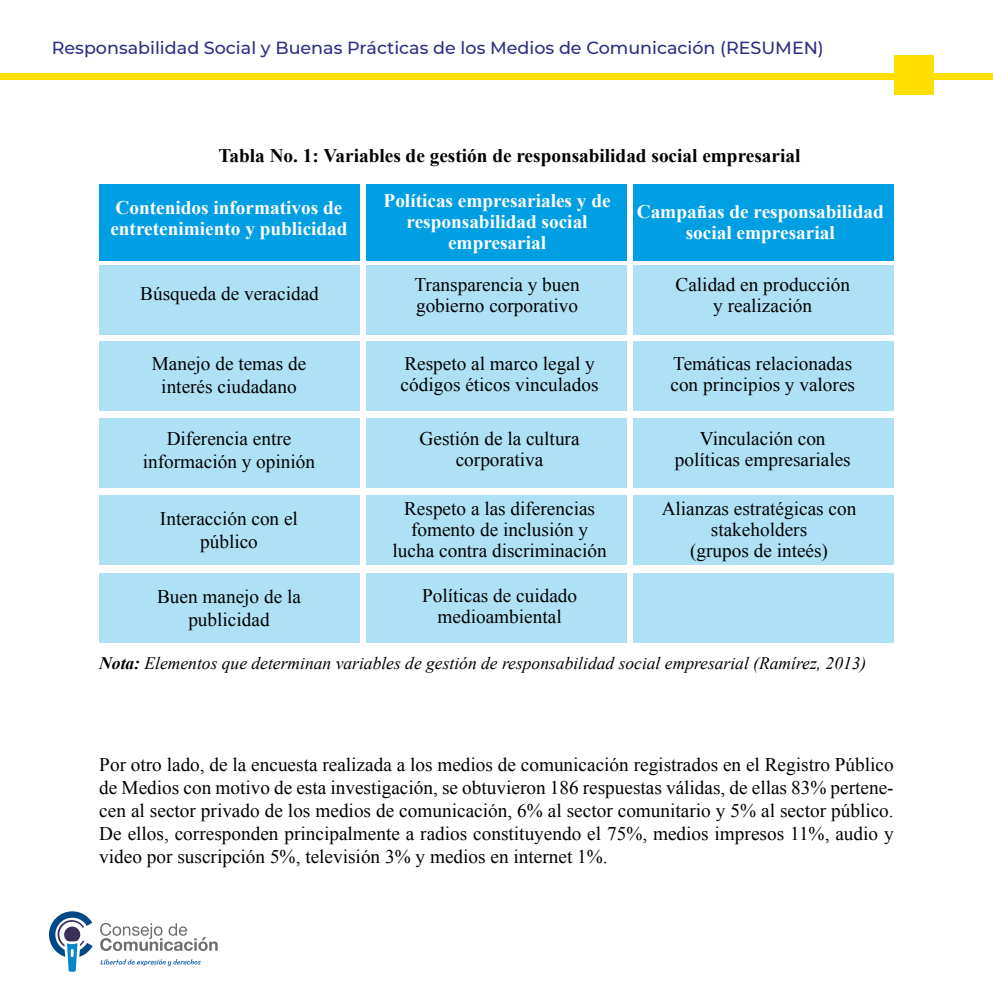
<style>
.page{position:relative;width:993px;height:993px;background:#fff}
.page>*{position:absolute;margin:0;border:0;box-sizing:border-box;transform-origin:0 0}
.t1{font:19.25px/21px "Times New Roman";color:#000;text-align:center}
.t2{font:700 19.25px/21px "Times New Roman";color:#fff;text-align:center}
.t3{font:700 19.25px "Times New Roman";color:#000}
.t4{font:italic 17.5px "Times New Roman";color:#000}
.t5{font:500 17.5px "Montserrat";color:#2d2e83}
.s1{font-weight:700}
</style>
<div class="page">
<div style="left:0;top:73px;width:992px;height:6px;background:#ffde00"></div>
<svg style="left:49px;top:911px;width:44px;height:60px"></svg>
<svg style="left:100px;top:923px;width:117px;height:27px"></svg>
<svg style="left:100px;top:959px;width:101px;height:6px"></svg>
<div style="left:894px;top:55px;width:39px;height:39px;background:#ffde00"></div>
<div style="left:99px;top:184px;width:261px;height:76px;background:#009fe3"></div>
<div style="left:99px;top:265px;width:261px;height:70px;background:#aee0f6"></div>
<div style="left:99px;top:341px;width:261px;height:69px;background:#aee0f6"></div>
<div style="left:99px;top:418px;width:261px;height:69px;background:#aee0f6"></div>
<div style="left:99px;top:495px;width:261px;height:69px;background:#aee0f6"></div>
<div style="left:99px;top:573px;width:261px;height:69px;background:#aee0f6"></div>
<div style="left:366px;top:184px;width:260px;height:76px;background:#009fe3"></div>
<div style="left:366px;top:265px;width:260px;height:70px;background:#aee0f6"></div>
<div style="left:366px;top:341px;width:260px;height:69px;background:#aee0f6"></div>
<div style="left:366px;top:418px;width:260px;height:69px;background:#aee0f6"></div>
<div style="left:366px;top:495px;width:260px;height:69px;background:#aee0f6"></div>
<div style="left:366px;top:573px;width:260px;height:69px;background:#aee0f6"></div>
<div style="left:633px;top:184px;width:260px;height:76px;background:#009fe3"></div>
<div style="left:633px;top:265px;width:260px;height:70px;background:#aee0f6"></div>
<div style="left:633px;top:341px;width:260px;height:69px;background:#aee0f6"></div>
<div style="left:633px;top:418px;width:260px;height:69px;background:#aee0f6"></div>
<div style="left:633px;top:495px;width:260px;height:69px;background:#aee0f6"></div>
<div style="left:633px;top:573px;width:260px;height:69px;background:#aee0f6"></div>
<p class="t5" style="left:52px;top:35px;width:773px">Responsabilidad Social y Buenas Prácticas de los Medios de Comunicación (RESUMEN)</p>
<p class="t3" style="left:218px;top:142px;width:583px">Tabla No. 1: Variables de gestión de responsabilidad social empresarial</p>
<p class="t2" style="left:110px;top:197px;width:239px;text-align:left">Contenidos informativos de entretenimiento y publicidad</p>
<p class="t2" style="left:383px;top:189px;width:228px">Políticas empresariales y de responsabilidad social empresarial</p>
<p class="t2" style="left:636px;top:200px;width:248px">Campañas de responsabilidad social empresarial</p>
<p class="t1" style="left:140px;top:283px;width:180px">Búsqueda de veracidad</p>
<p class="t1" style="left:414px;top:274px;width:167px;text-align:left">Transparencia y buen gobierno corporativo</p>
<p class="t1" style="left:400px;top:352px;width:199px;text-align:left">Respeto al marco legal y códigos éticos vinculados</p>
<p class="t1" style="left:419px;top:428px;width:161px">Gestión de la cultura corporativa</p>
<p class="t1" style="left:392px;top:497px;width:215px">Respeto a las diferencias fomento de inclusión y lucha contra discriminación</p>
<p class="t1" style="left:422px;top:584px;width:157px">Políticas de cuidado medioambiental</p>
<p class="t1" style="left:675px;top:274px;width:176px">Calidad en producción y realización</p>
<p class="t1" style="left:670px;top:352px;width:186px;text-align:left">Temáticas relacionadas con principios y valores</p>
<p class="t1" style="left:674px;top:428px;width:177px">Vinculación con políticas empresariales</p>
<p class="t1" style="left:661px;top:497px;width:196px">Alianzas estratégicas con stakeholders<br>(grupos de inteés)</p>
<p class="t1" style="left:152px;top:351px;width:156px;line-height:23.1px">Manejo de temas de interés ciudadano</p>
<p class="t1" style="left:143px;top:427px;width:174px;line-height:23.1px">Diferencia entre información y opinión</p>
<p class="t1" style="left:160px;top:506px;width:139px;line-height:23.1px">Interacción con el público</p>
<p class="t1" style="left:157px;top:584px;width:145px;line-height:23.1px">Buen manejo de la publicidad</p>
<p class="t4" style="left:99px;top:650px;width:768px"><span class="s1">Nota:</span> Elementos que determinan variables de gestión de responsabilidad social empresarial (Ramírez, 2013)</p>
<p class="t1" style="left:99px;top:752px;width:795px;line-height:23.1px;text-align:justify">Por otro lado, de la encuesta realizada a los medios de comunicación registrados en el Registro Público de Medios con motivo de esta investigación, se obtuvieron 186 respuestas válidas, de ellas 83% pertene&shy;cen al sector privado de los medios de comunicación, 6% al sector comunitario y 5% al sector público.<br>De ellos, corresponden principalmente a radios constituyendo el 75%, medios impresos 11%, audio y video por suscripción 5%, televisión 3% y medios en internet 1%.</p>
</div>
